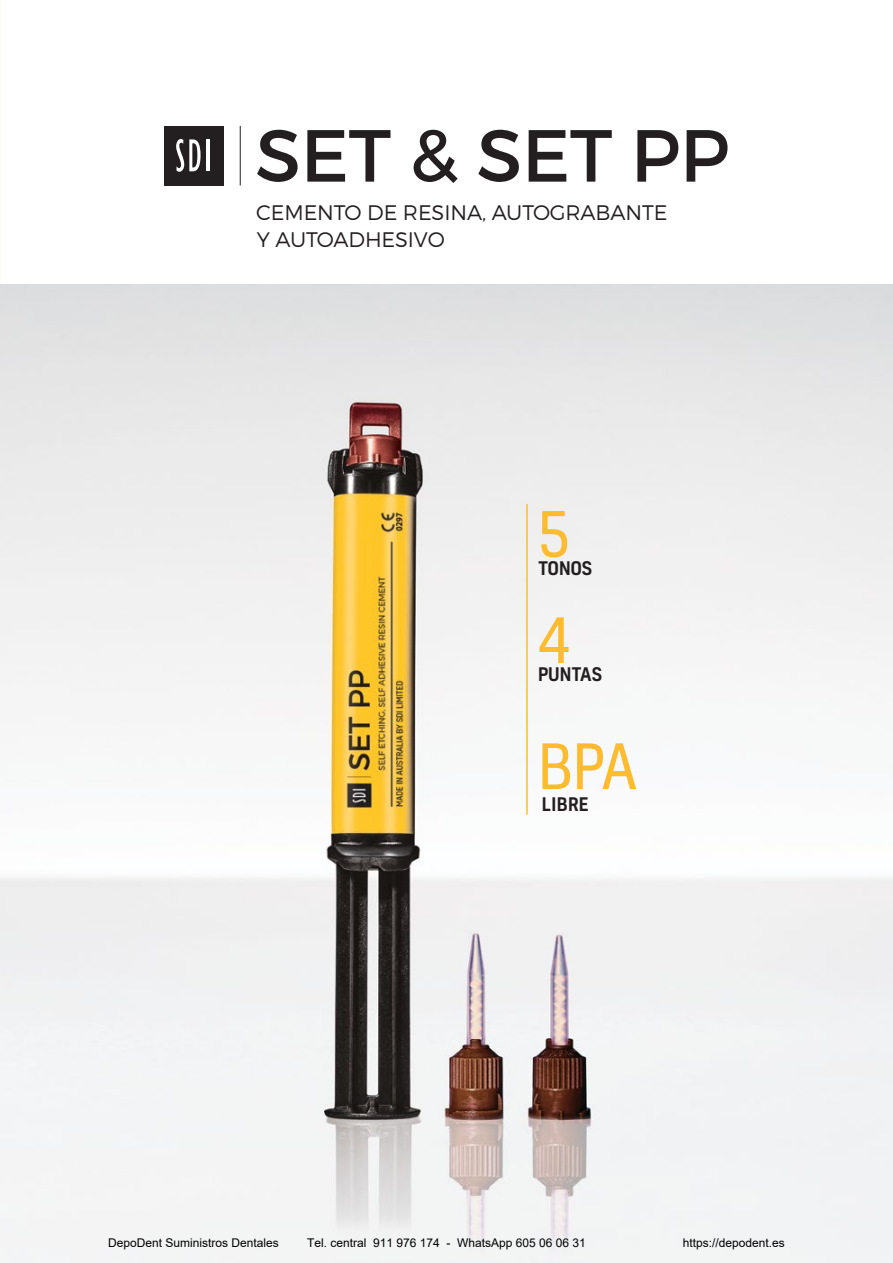
<style>
.page{position:relative;width:893px;height:1263px;background:#fff}
.page>*{position:absolute;margin:0;border:0;box-sizing:border-box;transform-origin:0 0}
.t1{font:73.65px "Montserrat";letter-spacing:-.005em;color:#231f20}
.t2{font:60px "Kelson";color:#fdbb30}
.t3{font:300 21px/27px "Montserrat";letter-spacing:-.005em;color:#231f20}
.t4{font:500 18px "Kelson";color:#231f20}
.t5{font:12px "Arial";color:#000}
</style>
<div class="page">
<img style="left:0;top:285px;width:893px;height:978px">
<div style="left:164px;top:126px;width:59px;height:60px;background:#231f20"></div>
<svg style="left:176px;top:139px;width:25px;height:33px"></svg>
<hr style="left:206px;top:139px;width:4px;height:32px;background:#fff">
<hr style="left:240px;top:126px;width:1px;height:59px;background:#231f20">
<hr style="left:526px;top:504px;width:2px;height:311px;background:#fdbb30">
<h1 class="t1" style="left:255px;top:110px;width:476px">SET &amp; SET PP</h1>
<h3 class="t3" style="left:256px;top:199px;width:413px">CEMENTO DE RESINA, AUTOGRABANTE<br>Y AUTOADHESIVO</h3>
<h2 class="t2" style="left:538px;top:494px;width:33px">5</h2>
<h3 class="t4" style="left:538px;top:556px;width:56px">TONOS</h3>
<h2 class="t2" style="left:538px;top:601px;width:34px">4</h2>
<h3 class="t4" style="left:538px;top:662px;width:66px">PUNTAS</h3>
<h2 class="t2" style="left:538px;top:727px;width:101px">BPA</h2>
<h3 class="t4" style="left:542px;top:791px;width:48px">LIBRE</h3>
<p class="t5" style="left:108px;top:1234px;width:172px">DepoDent Suministros Dentales</p>
<p class="t5" style="left:307px;top:1234px;width:280px">Tel. central 911 976 174 - WhatsApp 605 06 06 31</p>
<p class="t5" style="left:683px;top:1234px;width:104px">https://depodent.es</p>
</div>
